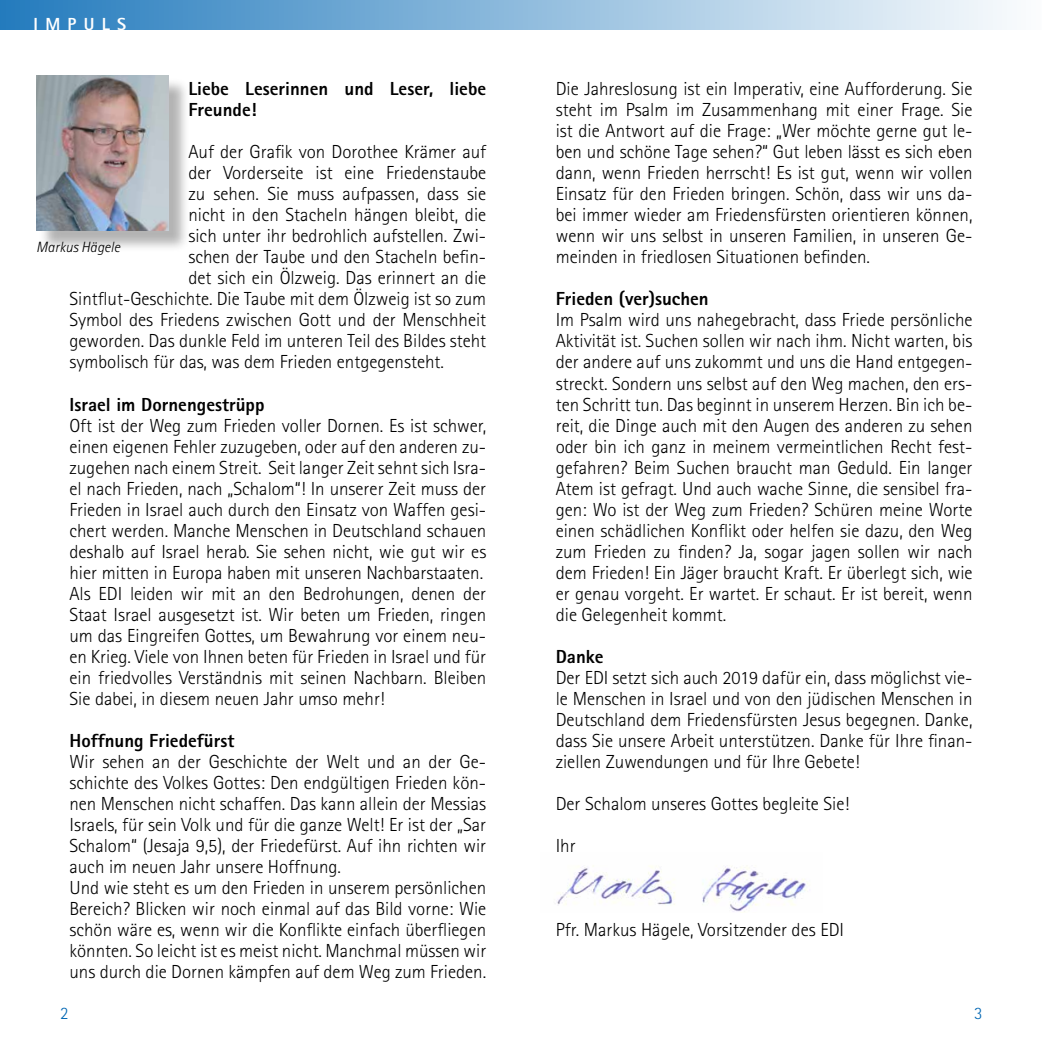
<style>
.page{position:relative;width:1042px;height:1042px;background:#fff}
.page>*{position:absolute;margin:0;border:0;box-sizing:border-box;transform-origin:0 0}
.t1{font:300 18.9px/21px "Agfa Rotis Sans Serif";color:#000;text-align:justify}
.t2{font:800 18.9px/21px "Agfa Rotis Sans Serif";color:#000}
.t3{font:800 17.5px "Agfa Rotis Sans Serif";letter-spacing:.42em;color:#fff}
.t4{font:300 17.5px "Agfa Rotis Sans Serif";color:#0066b3}
.t5{font:italic 300 14.88px "Agfa Rotis Sans Serif";color:#000}
</style>
<div class="page">
<div style="left:0;top:0;width:1042px;height:30px;background:linear-gradient(to right,#247bbd,#fbfcfd)"></div>
<img style="left:557px;top:865px;width:251px;height:48px">
<div style="left:39px;top:78px;width:151px;height:175px;background:#000;opacity:.3"></div>
<img style="left:36px;top:75px;width:132px;height:155px">
<p class="t3" style="left:33px;top:13px;width:94px">IMPULS</p>
<p class="t2" style="left:188px;top:78px;width:299px">Liebe Leserinnen und Leser, liebe<br>Freunde!</p>
<p class="t1" style="left:188px;top:142px;width:299px">Auf der Grafik von Dorothee Krämer auf</p>
<p class="t1" style="left:188px;top:163px;width:299px">der Vorderseite ist eine Friedenstaube</p>
<p class="t1" style="left:188px;top:184px;width:299px">zu sehen. Sie muss aufpassen, dass sie</p>
<p class="t1" style="left:188px;top:205px;width:299px">nicht in den Stacheln hängen bleibt, die</p>
<p class="t1" style="left:188px;top:226px;width:299px">sich unter ihr bedrohlich aufstellen. Zwi-</p>
<p class="t1" style="left:188px;top:247px;width:299px">schen der Taube und den Stacheln befin-</p>
<p class="t1" style="left:188px;top:268px;width:299px">det sich ein Ölzweig. Das erinnert an die</p>
<p class="t1" style="left:69px;top:289px;width:418px">Sintflut-Geschichte. Die Taube mit dem Ölzweig ist so zum</p>
<p class="t1" style="left:69px;top:310px;width:418px">Symbol des Friedens zwischen Gott und der Menschheit</p>
<p class="t1" style="left:69px;top:331px;width:418px">geworden. Das dunkle Feld im unteren Teil des Bildes steht</p>
<p class="t1" style="left:69px;top:352px;width:376px">symbolisch für das, was dem Frieden entgegensteht.</p>
<p class="t2" style="left:69px;top:393px;width:196px">Israel im Dornengestrüpp</p>
<p class="t1" style="left:69px;top:415px;width:418px;text-align:left">Oft ist der Weg zum Frieden voller Dornen. Es ist schwer, einen eigenen Fehler zuzugeben, oder auf den anderen zu&shy;zugehen nach einem Streit. Seit langer Zeit sehnt sich Isra&shy;el nach Frieden, nach „Schalom“! In unserer Zeit muss der Frieden in Israel auch durch den Einsatz von Waffen gesi&shy;chert werden. Manche Menschen in Deutschland schauen deshalb auf Israel herab. Sie sehen nicht, wie gut wir es hier mitten in Europa haben mit unseren Nachbarstaaten.<br>Als EDI leiden wir mit an den Bedrohungen, denen der Staat Israel ausgesetzt ist. Wir beten um Frieden, ringen um das Eingreifen Gottes, um Bewahrung vor einem neu&shy;en Krieg. Viele von Ihnen beten für Frieden in Israel und für ein friedvolles Verständnis mit seinen Nachbarn. Bleiben Sie dabei, in diesem neuen Jahr umso mehr!</p>
<p class="t2" style="left:69px;top:729px;width:166px">Hoffnung Friedefürst</p>
<p class="t1" style="left:69px;top:751px;width:418px;text-align:left">Wir sehen an der Geschichte der Welt und an der Ge&shy;schichte des Volkes Gottes: Den endgültigen Frieden kön&shy;nen Menschen nicht schaffen. Das kann allein der Messias Israels, für sein Volk und für die ganze Welt! Er ist der „Sar Schalom“ (Jesaja 9,5), der Friedefürst. Auf ihn richten wir auch im neuen Jahr unsere Hoffnung.<br>Und wie steht es um den Frieden in unserem persönlichen Bereich? Blicken wir noch einmal auf das Bild vorne: Wie schön wäre es, wenn wir die Konflikte einfach überfliegen könnten. So leicht ist es meist nicht. Manchmal müssen wir uns durch die Dornen kämpfen auf dem Weg zum Frieden.</p>
<p class="t5" style="left:36px;top:238px;width:85px">Markus Hägele</p>
<p class="t1" style="left:556px;top:79px;width:418px">Die Jahreslosung ist ein Imperativ, eine Aufforderung. Sie steht im Psalm im Zusammenhang mit einer Frage. Sie ist die Antwort auf die Frage: „Wer möchte gerne gut le&shy;ben und schöne Tage sehen?“ Gut leben lässt es sich eben dann, wenn Frieden herrscht! Es ist gut, wenn wir vollen Einsatz für den Frieden bringen. Schön, dass wir uns da&shy;bei immer wieder am Friedensfürsten orientieren können, wenn wir uns selbst in unseren Familien, in unseren Ge&shy;meinden in friedlosen Situationen befinden.</p>
<p class="t2" style="left:556px;top:288px;width:154px">Frieden (ver)suchen</p>
<p class="t1" style="left:556px;top:310px;width:418px">Im Psalm wird uns nahegebracht, dass Friede persönliche Aktivität ist. Suchen sollen wir nach ihm. Nicht warten, bis der andere auf uns zukommt und uns die Hand entgegen&shy;streckt. Sondern uns selbst auf den Weg machen, den ers&shy;ten Schritt tun. Das beginnt in unserem Herzen. Bin ich be&shy;reit, die Dinge auch mit den Augen des anderen zu sehen oder bin ich ganz in meinem vermeintlichen Recht fest&shy;gefahren? Beim Suchen braucht man Geduld. Ein langer Atem ist gefragt. Und auch wache Sinne, die sensibel fra&shy;gen: Wo ist der Weg zum Frieden? Schüren meine Worte einen schädlichen Konflikt oder helfen sie dazu, den Weg zum Frieden zu finden? Ja, sogar jagen sollen wir nach dem Frieden! Ein Jäger braucht Kraft. Er überlegt sich, wie er genau vorgeht. Er wartet. Er schaut. Er ist bereit, wenn die Gelegenheit kommt.</p>
<p class="t2" style="left:556px;top:645px;width:49px">Danke</p>
<p class="t1" style="left:556px;top:667px;width:418px">Der EDI setzt sich auch 2019 dafür ein, dass möglichst vie&shy;le Menschen in Israel und von den jüdischen Menschen in Deutschland dem Friedensfürsten Jesus begegnen. Danke, dass Sie unsere Arbeit unterstützen. Danke für Ihre finan&shy;ziellen Zuwendungen und für Ihre Gebete!</p>
<p class="t1" style="left:556px;top:793px;width:295px">Der Schalom unseres Gottes begleite Sie!</p>
<p class="t1" style="left:556px;top:835px;width:21px">Ihr</p>
<p class="t1" style="left:556px;top:919px;width:290px">Pfr. Markus Hägele, Vorsitzender des EDI</p>
<p class="t4" style="left:60px;top:1003px;width:10px">2</p>
<p class="t4" style="left:974px;top:1003px;width:10px">3</p>
</div>
